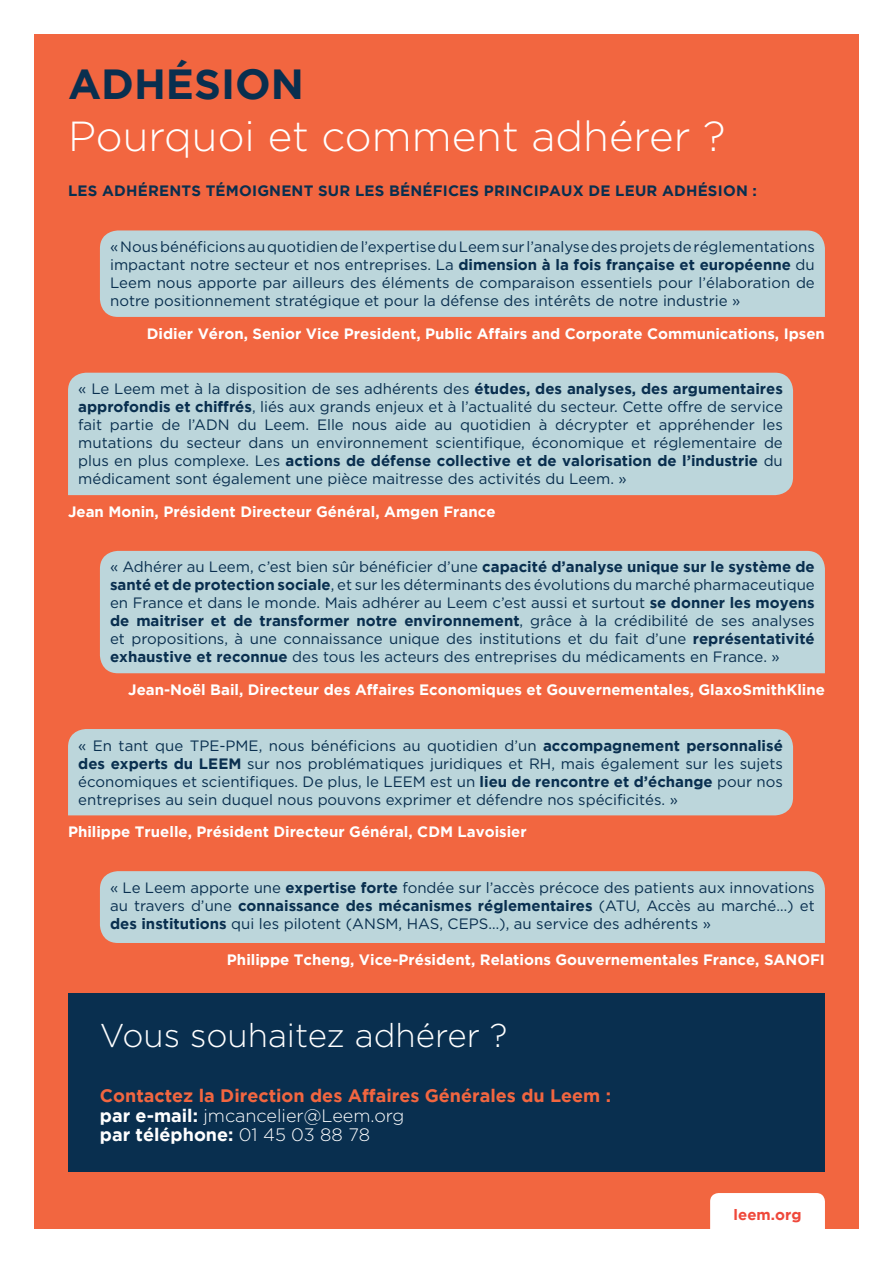
<style>
.page{position:relative;width:893px;height:1263px;background:#fff}
.page>*{position:absolute;margin:0;border:0;box-sizing:border-box;transform-origin:0 0}
.t1{font:300 42px "Gotham";color:#fff}
.t2{font:700 42px "Gotham";color:#092f4f}
.t3{font:300 33px "Gotham";color:#fff}
.t4{font:700 18px "Gotham";color:#f26640}
.t5{font:300 18px "Gotham";color:#fff}
.t6{font:700 18px "Gotham";color:#fff}
.t7{font:15px/18px "Gotham";color:#092f4f;text-align:justify}
.t8{font:700 15px "Gotham";color:#fff}
.t9{font:700 15px "Gotham";letter-spacing:.015em;color:#092f4f}
.t10{font:700 15px "Gotham";color:#ef483b}
.s1{font-weight:700}
.s2{font-weight:300}
</style>
<div class="page">
<div style="left:34px;top:34px;width:825px;height:1195px;background:#f26640"></div>
<div style="left:68px;top:993px;width:757px;height:179px;background:#092f4f"></div>
<div style="left:100px;top:230px;width:725px;height:87px;background:#bcd6db"></div>
<div style="left:100px;top:551px;width:725px;height:122px;background:#bcd6db"></div>
<div style="left:100px;top:871px;width:725px;height:72px;background:#bcd6db"></div>
<div style="left:68px;top:373px;width:725px;height:122px;background:#bcd6db"></div>
<div style="left:68px;top:729px;width:725px;height:86px;background:#bcd6db"></div>
<div style="left:710px;top:1193px;width:115px;height:36px;background:#fff"></div>
<p class="t2" style="left:68px;top:60px;width:237px">ADHÉSION</p>
<p class="t1" style="left:68px;top:113px;width:659px">Pourquoi et comment adhérer ?</p>
<p class="t9" style="left:68px;top:182px;width:690px">LES ADHÉRENTS TÉMOIGNENT SUR LES BÉNÉFICES PRINCIPAUX DE LEUR ADHÉSION :</p>
<p class="t7" style="left:110px;top:237px;width:706px">« Nous bénéficions au quotidien de l’expertise du Leem sur l’analyse des projets de réglementations impactant notre secteur et nos entreprises. La <span class="s1">dimension à la fois française et européenne</span> du Leem nous apporte par ailleurs des éléments de comparaison essentiels pour l’élaboration de notre positionnement stratégique et pour la défense des intérêts de notre industrie »</p>
<p class="t8" style="left:147px;top:324px;width:680px">Didier Véron, Senior Vice President, Public Affairs and Corporate Communications, Ipsen</p>
<p class="t7" style="left:78px;top:380px;width:706px">« Le Leem met à la disposition de ses adhérents des <span class="s1">études, des analyses, des argumentaires approfondis et chiffrés</span>, liés aux grands enjeux et à l’actualité du secteur. Cette offre de service fait partie de l’ADN du Leem. Elle nous aide au quotidien à décrypter et appréhender les mutations du secteur dans un environnement scientifique, économique et réglementaire de plus en plus complexe. Les <span class="s1">actions de défense collective et de valorisation de l’industrie</span> du médicament sont également une pièce maitresse des activités du Leem. »</p>
<p class="t8" style="left:68px;top:503px;width:429px">Jean Monin, Président Directeur Général, Amgen France</p>
<p class="t7" style="left:110px;top:558px;width:706px">« Adhérer au Leem, c’est bien sûr bénéficier d’une <span class="s1">capacité d’analyse unique sur le système de santé et de protection sociale</span>, et sur les déterminants des évolutions du marché pharmaceutique en France et dans le monde. Mais adhérer au Leem c’est aussi et surtout <span class="s1">se donner les moyens de maitriser et de transformer notre environnement</span>, grâce à la crédibilité de ses analyses et propositions, à une connaissance unique des institutions et du fait d’une <span class="s1">représentativité exhaustive et reconnue</span> des tous les acteurs des entreprises du médicaments en France. »</p>
<p class="t8" style="left:128px;top:681px;width:698px">Jean-Noël Bail, Directeur des Affaires Economiques et Gouvernementales, GlaxoSmithKline</p>
<p class="t7" style="left:78px;top:736px;width:706px">« En tant que TPE-PME, nous bénéficions au quotidien d’un <span class="s1">accompagnement personnalisé des experts du LEEM</span> sur nos problématiques juridiques et RH, mais également sur les sujets économiques et scientifiques. De plus, le LEEM est un <span class="s1">lieu de rencontre et d’échange</span> pour nos entreprises au sein duquel nous pouvons exprimer et défendre nos spécificités. »</p>
<p class="t8" style="left:68px;top:823px;width:460px">Philippe Truelle, Président Directeur Général, CDM Lavoisier</p>
<p class="t7" style="left:110px;top:878px;width:706px">« Le Leem apporte une <span class="s1">expertise forte</span> fondée sur l’accès précoce des patients aux innovations au travers d’une <span class="s1">connaissance des mécanismes réglementaires</span> (ATU, Accès au marché…) et <span class="s1">des institutions</span> qui les pilotent (ANSM, HAS, CEPS…), au service des adhérents »</p>
<p class="t8" style="left:227px;top:950px;width:599px">Philippe Tcheng, Vice-Président, Relations Gouvernementales France, SANOFI</p>
<p class="t3" style="left:100px;top:1017px;width:409px">Vous souhaitez adhérer ?</p>
<p class="t4" style="left:100px;top:1086px;width:513px">Contactez la Direction des Affaires Générales du Leem :</p>
<p class="t5" style="left:100px;top:1106px;width:306px"><span class="s1">par e-mail:</span> jmcancelier@Leem.org</p>
<p class="t6" style="left:100px;top:1125px;width:272px">par téléphone: <span class="s2">01 45 03 88 78</span></p>
<p class="t10" style="left:734px;top:1206px;width:69px">leem.org</p>
</div>
